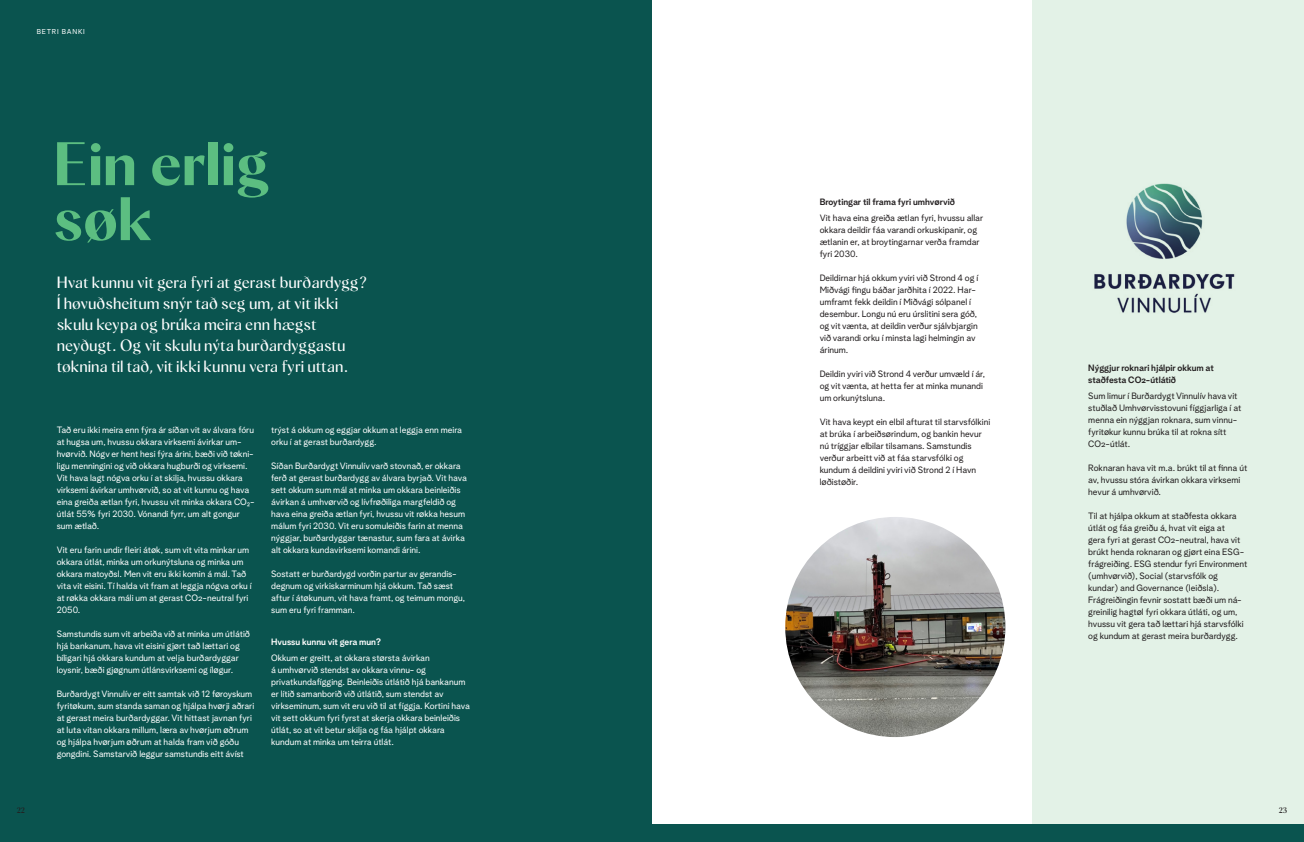
<style>
.page{position:relative;width:1304px;height:842px;background:#fff}
.page>*{position:absolute;margin:0;border:0;box-sizing:border-box;transform-origin:0 0}
.Yvirskrift{font:60px/55px "Albra Sans Semi";color:#5cbe81}
.Rubrik{font:16px/21px "Albra Sans Regular";color:#fff}
.Breyð{font:9px/12px "Albra Grotesk";color:#fff}
.Breyð-2{font:9px/12px "Albra Grotesk";color:#231f20}
.Undiryvirskrift{font:9px/12px "Albra Grotesk Semi";color:#231f20}
.Undiryvirskrift-2{font:9px "Albra Grotesk Semi";color:#fff}
.t1{font:8px "Albra Sans Medium";color:#231f20}
.Breadcrume{font:7px "Albra Grotesk";letter-spacing:.11em;color:#fff}
</style>
<div class="page">
<div style="left:0;top:0;width:652px;height:842px;background:#0a544f"></div>
<div style="left:1032px;top:0;width:272px;height:842px;background:#e3f2e7"></div>
<div style="left:0;top:825px;width:1304px;height:17px;background:#0a544f"></div>
<img style="left:785px;top:517px;width:220px;height:220px;border-radius:110px">
<img style="left:1094px;top:183px;width:141px;height:130px">
<p class="Breadcrume" style="left:37px;top:26px;width:50px">BETRI BANKI</p>
<p class="Yvirskrift" style="left:54px;top:132px;width:218px">Ein erlig søk</p>
<p class="Rubrik" style="left:57px;top:271px;width:312px">Hvat kunnu vit gera fyri at gerast burðardygg?<br>Í høvuðsheitum snýr tað seg um, at vit ikki skulu keypa og brúka meira enn hægst neyðugt. Og vit skulu nýta burðardyggastu tøknina til tað, vit ikki kunnu vera fyri uttan.</p>
<p class="Breyð" style="left:57px;top:423px;width:199px">Tað eru ikki meira enn fýra ár síðan vit av álvara fóru at hugsa um, hvussu okkara virksemi ávirkar um&shy;hvørvið. Nógv er hent hesi fýra árini, bæði við tøkni&shy;ligu menningini og við okkara hugburði og virksemi.<br>Vit hava lagt nógva orku í at skilja, hvussu okkara virksemi ávirkar umhvørvið, so at vit kunnu og hava eina greiða ætlan fyri, hvussu vit minka okkara CO2- útlát 55% fyri 2030. Vónandi fyrr, um alt gongur sum ætlað.</p>
<p class="Breyð" style="left:57px;top:543px;width:196px">Vit eru farin undir fleiri átøk, sum vit vita minkar um okkara útlát, minka um orkunýtsluna og minka um okkara matoyðsl. Men vit eru ikki komin á mál. Tað vita vit eisini. Tí halda vit fram at leggja nógva orku í at røkka okkara máli um at gerast CO2-neutral fyri 2050.</p>
<p class="Breyð" style="left:57px;top:627px;width:195px">Samstundis sum vit arbeiða við at minka um útlátið hjá bankanum, hava vit eisini gjørt tað lættari og bíligari hjá okkara kundum at velja burðardyggar loysnir, bæði gjøgnum útlánsvirksemi og íløgur.</p>
<p class="Breyð" style="left:57px;top:687px;width:199px">Burðardygt Vinnulív er eitt samtak við 12 føroyskum fyritøkum, sum standa saman og hjálpa hvørji aðrari at gerast meira burðardyggar. Vit hittast javnan fyri at luta vitan okkara millum, læra av hvørjum øðrum og hjálpa hvørjum øðrum at halda fram við góðu gongdini. Samstarvið leggur samstundis eitt ávíst</p>
<p class="Breyð" style="left:271px;top:423px;width:192px">trýst á okkum og eggjar okkum at leggja enn meira orku í at gerast burðardygg.</p>
<p class="Breyð" style="left:271px;top:459px;width:197px">Síðan Burðardygt Vinnulív varð stovnað, er okkara ferð at gerast burðardygg av álvara byrjað. Vit hava sett okkum sum mál at minka um okkara beinleiðis ávirkan á umhvørvið og lívfrøðiliga margfeldið og hava eina greiða ætlan fyri, hvussu vit røkka hesum málum fyri 2030. Vit eru somuleiðis farin at menna nýggjar, burðardyggar tænastur, sum fara at ávirka alt okkara kundavirksemi komandi árini.</p>
<p class="Breyð" style="left:271px;top:567px;width:195px">Sostatt er burðardygd vorðin partur av gerandis&shy;degnum og virkiskarminum hjá okkum. Tað sæst aftur í átøkunum, vit hava framt, og teimum mongu, sum eru fyri framman.</p>
<p class="Undiryvirskrift-2" style="left:271px;top:635px;width:112px">Hvussu kunnu vit gera mun?</p>
<p class="Breyð" style="left:271px;top:651px;width:200px">Okkum er greitt, at okkara størsta ávirkan<br>á umhvørvið stendst av okkara vinnu- og privatkundafígging. Beinleiðis útlátið hjá bankanum er lítið samanborið við útlátið, sum stendst av virkseminum, sum vit eru við til at fíggja. Kortini hava vit sett okkum fyri fyrst at skerja okkara beinleiðis útlát, so at vit betur skilja og fáa hjálpt okkara kundum at minka um teirra útlát.</p>
<p class="Undiryvirskrift" style="left:820px;top:195px;width:137px">Broytingar til frama fyri umhvørvið</p>
<p class="Breyð-2" style="left:820px;top:211px;width:165px">Vit hava eina greiða ætlan fyri, hvussu allar okkara deildir fáa varandi orkuskipanir, og ætlanin er, at broytingarnar verða framdar fyri 2030.</p>
<p class="Breyð-2" style="left:820px;top:271px;width:160px">Deildirnar hjá okkum yviri við Strond 4 og í Miðvági fingu báðar jarðhita í 2022. Har&shy;umframt fekk deildin í Miðvági sólpanel í desembur. Longu nú eru úrslitini sera góð, og vit vænta, at deildin verður sjálvbjargin við varandi orku í minsta lagi helmingin av árinum.</p>
<p class="Breyð-2" style="left:820px;top:367px;width:167px">Deildin yviri við Strond 4 verður umvæld í ár, og vit vænta, at hetta fer at minka munandi um orkunýtsluna.</p>
<p class="Breyð-2" style="left:820px;top:415px;width:172px">Vit hava keypt ein elbil afturat til starvsfólkini at brúka í arbeiðsørindum, og bankin hevur nú tríggjar elbilar tilsamans. Samstundis verður arbeitt við at fáa starvsfólki og kundum á deildini yviri við Strond 2 í Havn løðistøðir.</p>
<p class="Undiryvirskrift" style="left:1088px;top:361px;width:127px">Nýggjur roknari hjálpir okkum at staðfesta CO2-útlátið</p>
<p class="Breyð-2" style="left:1088px;top:389px;width:155px">Sum limur í Burðardygt Vinnulív hava vit stuðlað Umhvørvisstovuni fíggjarliga í at menna ein nýggjan roknara, sum vinnu&shy;fyritøkur kunnu brúka til at rokna sítt CO2-útlát.</p>
<p class="Breyð-2" style="left:1088px;top:461px;width:161px">Roknaran hava vit m.a. brúkt til at finna út av, hvussu stóra ávirkan okkara virksemi hevur á umhvørvið.</p>
<p class="Breyð-2" style="left:1088px;top:509px;width:161px">Til at hjálpa okkum at staðfesta okkara útlát og fáa greiðu á, hvat vit eiga at<br>gera fyri at gerast CO2-neutral, hava vit brúkt henda roknaran og gjørt eina ESG&shy;frágreiðing. ESG stendur fyri Environment (umhvørvið), Social (starvsfólk og kundar) and Governance (leiðsla).<br>Frágreiðingin fevnir sostatt bæði um ná&shy;greinilig hagtøl fyri okkara útláti, og um, hvussu vit gera tað lættari hjá starvsfólki og kundum at gerast meira burðardygg.</p>
<p class="t1" style="left:17px;top:804px;width:10px">22</p>
<p class="t1" style="left:1279px;top:804px;width:10px">23</p>
</div>
